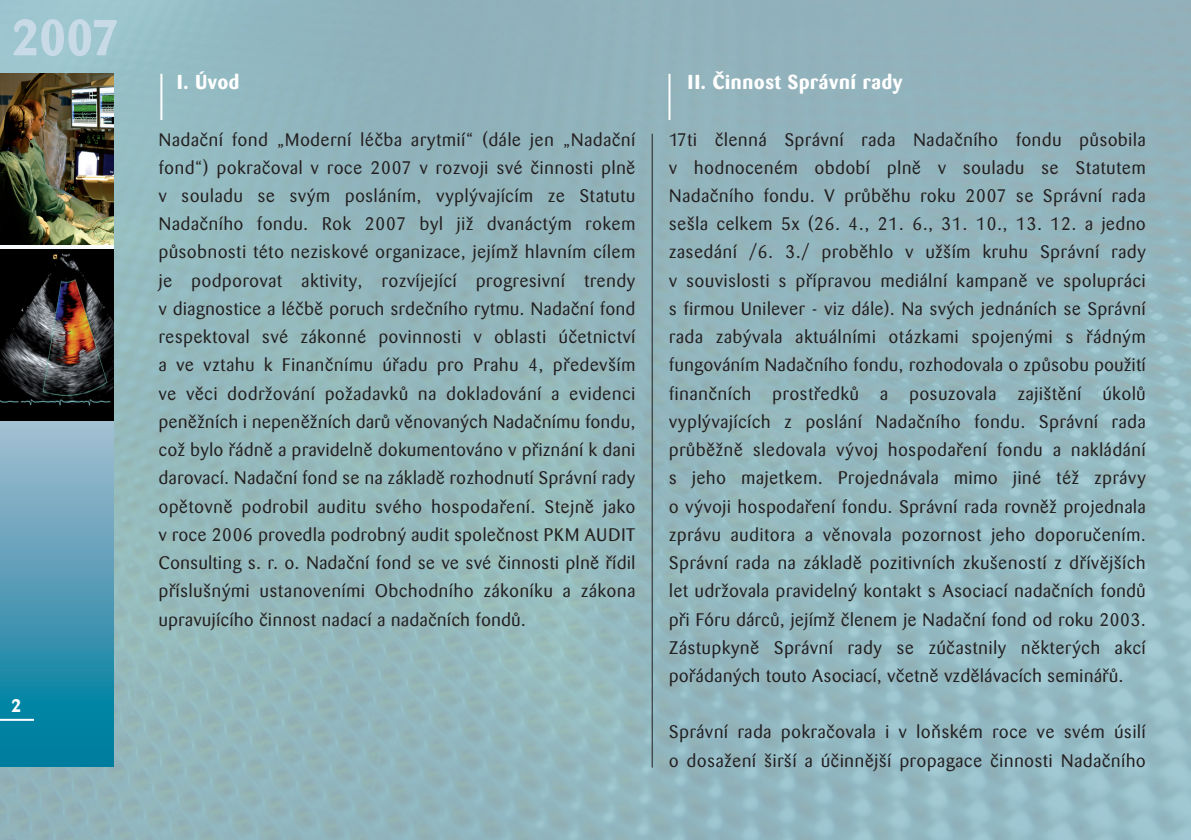
<style>
.page{position:relative;width:1191px;height:840px;background:#fff}
.page>*{position:absolute;margin:0;border:0;box-sizing:border-box;transform-origin:0 0}
.t1{font:700 50px "Barmeno CE";color:#c8dae6}
.t2{font:700 20px "Barmeno CE";letter-spacing:.035em;color:#fff}
.t3{font:18px/28.2px "Barmeno CE";letter-spacing:.045em;color:#231f20;text-align:justify}
.t4{font:700 18px "Barmeno CE";color:#fff}
</style>
<div class="page">
<img style="left:0;top:0;width:1191px;height:839px">
<svg style="left:0;top:244px;width:113px;height:521px;background:#4f9cb6"></svg>
<hr style="left:0;top:718px;width:34px;height:2px;background:#fff">
<hr style="left:652px;top:134px;width:1px;height:633px;background:#231f20">
<img style="left:0;top:74px;width:113px;height:170px">
<img style="left:0;top:249px;width:113px;height:171px">
<hr style="left:160px;top:74px;width:2px;height:46px;background:#fff">
<hr style="left:668px;top:74px;width:2px;height:46px;background:#fff">
<h1 class="t1" style="left:12px;top:12px;width:108px">2007</h1>
<p class="t4" style="left:11px;top:696px;width:11px">2</p>
<p class="t2" style="left:177px;top:72px;width:63px">I. Úvod</p>
<p class="t3" style="left:159px;top:127px;width:478px">Nadační fond „Moderní léčba arytmií“ (dále jen „Nadační fond“) pokračoval v roce 2007 v rozvoji své činnosti plně v souladu se svým posláním, vyplývajícím ze Statutu Nadačního fondu. Rok 2007 byl již dvanáctým rokem působnosti této neziskové organizace, jejímž hlavním cílem je podporovat aktivity, rozvíjející progresivní trendy v diagnostice a léčbě poruch srdečního rytmu. Nadační fond respektoval své zákonné povinnosti v oblasti účetnictví a ve vztahu k Finančnímu úřadu pro Prahu 4, především ve věci dodržování požadavků na dokladování a evidenci peněžních i nepeněžních darů věnovaných Nadačnímu fondu, což bylo řádně a pravidelně dokumentováno v přiznání k dani darovací. Nadační fond se na základě rozhodnutí Správní rady opětovně podrobil auditu svého hospodaření. Stejně jako v roce 2006 provedla podrobný audit společnost PKM AUDIT Consulting s. r. o. Nadační fond se ve své činnosti plně řídil příslušnými ustanoveními Obchodního zákoníku a zákona upravujícího činnost nadací a nadačních fondů.</p>
<p class="t2" style="left:687px;top:72px;width:216px">II. Činnost Správní rady</p>
<p class="t3" style="left:669px;top:127px;width:478px">17ti členná Správní rada Nadačního fondu působila v hodnoceném období plně v souladu se Statutem Nadačního fondu. V průběhu roku 2007 se Správní rada sešla celkem 5x (26. 4., 21. 6., 31. 10., 13. 12. a jedno zasedání /6. 3./ proběhlo v užším kruhu Správní rady v souvislosti s přípravou mediální kampaně ve spolupráci s firmou Unilever - viz dále). Na svých jednáních se Správní rada zabývala aktuálními otázkami spojenými s řádným fungováním Nadačního fondu, rozhodovala o způsobu použití finančních prostředků a posuzovala zajištění úkolů vyplývajících z poslání Nadačního fondu. Správní rada průběžně sledovala vývoj hospodaření fondu a nakládání s jeho majetkem. Projednávala mimo jiné též zprávy o vývoji hospodaření fondu. Správní rada rovněž projednala zprávu auditora a věnovala pozornost jeho doporučením.<br>Správní rada na základě pozitivních zkušeností z dřívějších let udržovala pravidelný kontakt s Asociací nadačních fondů při Fóru dárců, jejímž členem je Nadační fond od roku 2003.<br>Zástupkyně Správní rady se zúčastnily některých akcí pořádaných touto Asociací, včetně vzdělávacích seminářů.</p>
<p class="t3" style="left:669px;top:719px;width:478px">Správní rada pokračovala i v loňském roce ve svém úsilí o dosažení širší a účinnější propagace činnosti Nadačního</p>
</div>
